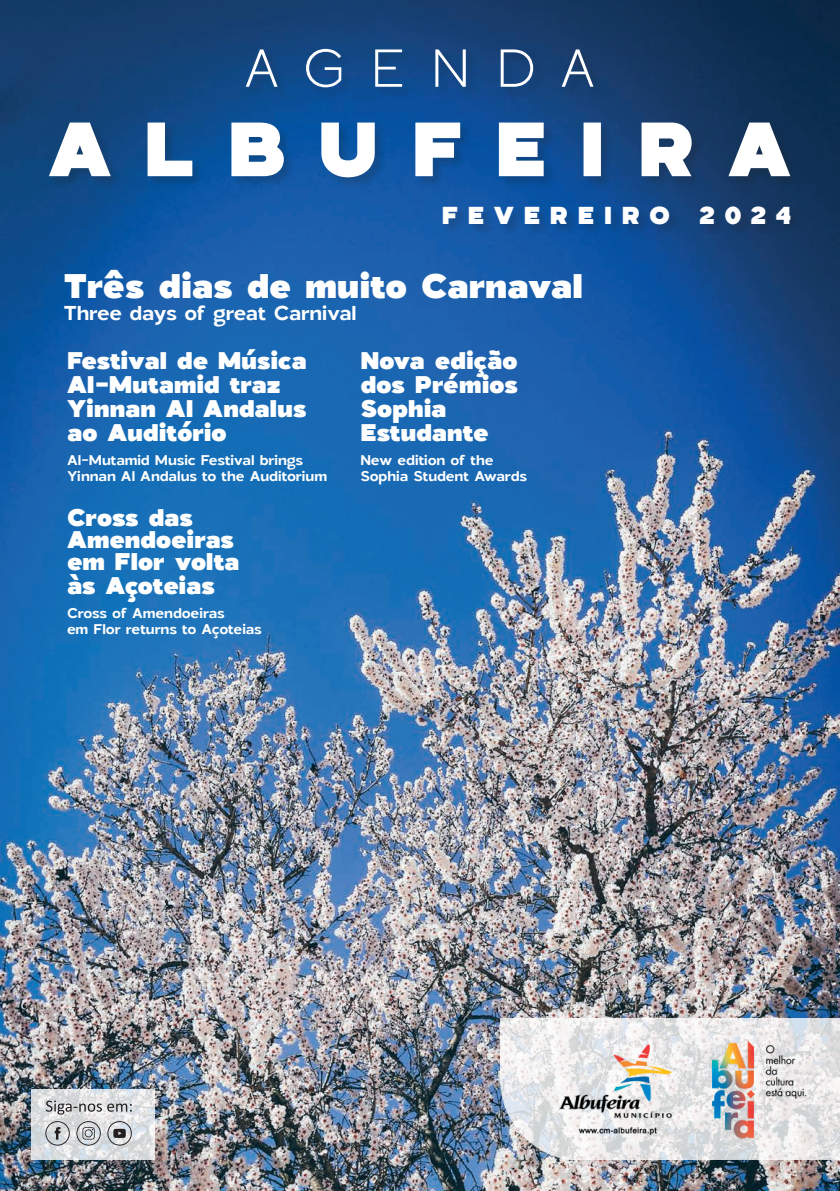
<style>
.page{position:relative;width:840px;height:1191px;background:#fff}
.page>*{position:absolute;margin:0;border:0;box-sizing:border-box;transform-origin:0 0}
.t1{font:300 53.2px "Laro";letter-spacing:.46em;color:#fff}
.t2{font:900 34px "Laro";letter-spacing:-.02em;color:#fff}
.t3{font:900 24.4px "Laro";letter-spacing:.39em;color:#fff}
.t4{font:900 24px/24px "Laro";letter-spacing:-.02em;color:#fff}
.t5{font:600 20px "Laro";letter-spacing:-.015em;color:#fff}
.t6{font:600 14px/16px "Laro";letter-spacing:-.01em;color:#fff}
</style>
<div class="page">
<img style="left:0;top:0;width:839px;height:1191px">
<svg style="left:31px;top:1089px;width:123px;height:70px;background:#dde0e2"></svg>
<div style="left:246px;top:49px;width:358px;height:50px;background:#231f20;opacity:.2"></div>
<div style="left:442px;top:206px;width:359px;height:30px;background:#231f20;opacity:.2"></div>
<div style="left:49px;top:122px;width:752px;height:67px;background:#231f20;opacity:.2"></div>
<svg style="left:49px;top:123px;width:740px;height:54px"></svg>
<img style="left:500px;top:1019px;width:339px;height:140px">
<svg style="left:45px;top:1121px;width:25px;height:24px"></svg>
<svg style="left:76px;top:1121px;width:25px;height:24px"></svg>
<svg style="left:107px;top:1121px;width:25px;height:24px"></svg>
<svg style="left:46px;top:1100px;width:86px;height:14px"></svg>
<h1 class="t1" style="left:243px;top:18px;width:354px">AGENDA</h1>
<h3 class="t3" style="left:441px;top:192px;width:350px">FEVEREIRO 2024</h3>
<h2 class="t2" style="left:63px;top:254px;width:521px">Três dias de muito Carnaval</h2>
<h3 class="t5" style="left:63px;top:294px;width:294px">Three days of great Carnival</h3>
<h3 class="t4" style="left:67px;top:347px;width:241px">Festival de Música<br>Al-Mutamid traz<br>Yinnan Al Andalus ao Auditório</h3>
<p class="t6" style="left:67px;top:451px;width:261px">Al-Mutamid Music Festival brings<br>Yinnan Al Andalus to the Auditorium</p>
<h3 class="t4" style="left:67px;top:505px;width:174px;line-height:22.6px">Cross das<br>Amendoeiras em Flor volta às Açoteias</h3>
<p class="t6" style="left:67px;top:604px;width:196px">Cross of Amendoeiras<br>em Flor returns to Açoteias</p>
<h3 class="t4" style="left:360px;top:347px;width:159px">Nova edição dos Prémios<br>Sophia<br>Estudante</h3>
<p class="t6" style="left:360px;top:451px;width:168px">New edition of the<br>Sophia Student Awards</p>
</div>
